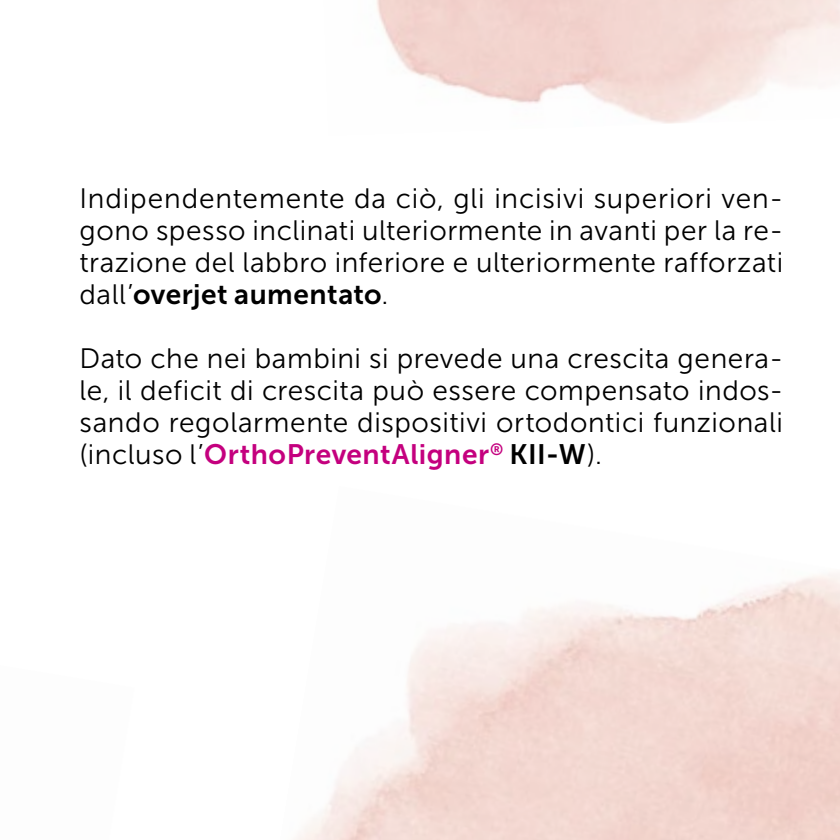
<style>
.page{position:relative;width:840px;height:840px;background:#fff}
.page>*{position:absolute;margin:0;border:0;box-sizing:border-box;transform-origin:0 0}
.t1{font:28px/32px "Museo Sans 300";letter-spacing:.02em;color:#000;text-align:justify}
.t2{font:28px "Museo Sans 700";letter-spacing:.02em;color:#c4007e}
.t3{font:28px "Museo Sans 700";letter-spacing:.015em;color:#000}
.s1{font-family:"Museo Sans 300"}
.s2{font-family:"Museo Sans 300";color:#000}
.s3{color:#000}
</style>
<div class="page">
<p class="t1" style="left:79px;top:182px;width:704px">Indipendentemente da ciò, gli incisivi superiori ven&shy;gono spesso inclinati ulteriormente in avanti per la re&shy;trazione del labbro inferiore e ulteriormente rafforzati</p>
<p class="t3" style="left:79px;top:278px;width:310px"><span class="s1">dall’</span>overjet aumentato<span class="s1">.</span></p>
<p class="t1" style="left:79px;top:342px;width:704px">Dato che nei bambini si prevede una crescita genera&shy;le, il deficit di crescita può essere compensato indos&shy;sando regolarmente dispositivi ortodontici funzionali</p>
<p class="t2" style="left:79px;top:438px;width:523px"><span class="s2">(incluso l’</span>OrthoPreventAligner<sup>®</sup> <span class="s3">KII-W</span><span class="s2">).</span></p>
</div>
